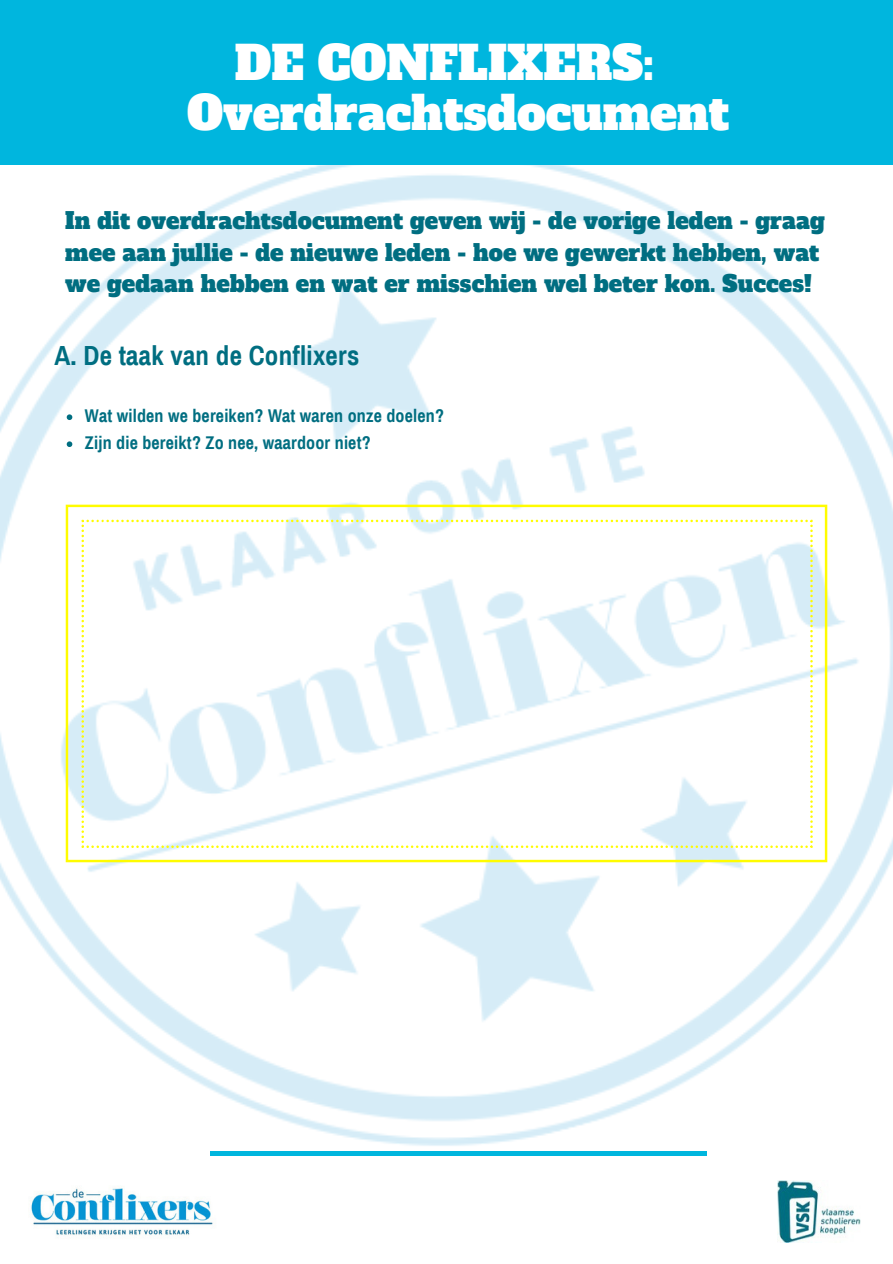
<style>
.page{position:relative;width:893px;height:1264px;background:#fff}
.page>*{position:absolute;margin:0;border:0;box-sizing:border-box;transform-origin:0 0}
.t1{font:45.45px/49.5px "Alfa Slab One";color:#fff}
.t2{font:700 27px "Archivo Narrow";letter-spacing:.01em;color:#006e81}
.t3{font:22.5px/31.5px "Alfa Slab One";letter-spacing:.005em;color:#006e81}
.t4{font:700 18px/27px "Archivo Narrow";letter-spacing:.01em;color:#006e81}
</style>
<div class="page">
<img style="left:0;top:164px;width:892px;height:992px">
<div style="left:164px;top:200px;width:16px;height:16px;background:#fff;border-radius:50%"></div>
<div style="left:0;top:0;width:892px;height:164px;background:#00b6de"></div>
<div style="left:210px;top:1150px;width:496px;height:5px;background:#00b6de"></div>
<img style="left:777px;top:1180px;width:83px;height:62px">
<img style="left:31px;top:1188px;width:182px;height:48px">
<svg style="left:66px;top:504px;width:761px;height:358px"></svg>
<svg style="left:81px;top:519px;width:731px;height:329px"></svg>
<svg style="left:67px;top:414px;width:5px;height:6px"></svg>
<svg style="left:67px;top:441px;width:5px;height:6px"></svg>
<h1 class="t1" style="left:187px;top:39px;width:544px;text-indent:48px">DE CONFLIXERS:<br>Overdrachtsdocument</h1>
<p class="t3" style="left:65px;top:206px;width:761px">In dit overdrachtsdocument geven wij - de vorige leden - graag mee aan jullie - de nieuwe leden - hoe we gewerkt hebben, wat we gedaan hebben en wat er misschien wel beter kon. Succes!</p>
<p class="t2" style="left:54px;top:341px;width:306px">A. De taak van de Conflixers</p>
<p class="t4" style="left:85px;top:403px;width:360px">Wat wilden we bereiken? Wat waren onze doelen?<br>Zijn die bereikt? Zo nee, waardoor niet?</p>
</div>
